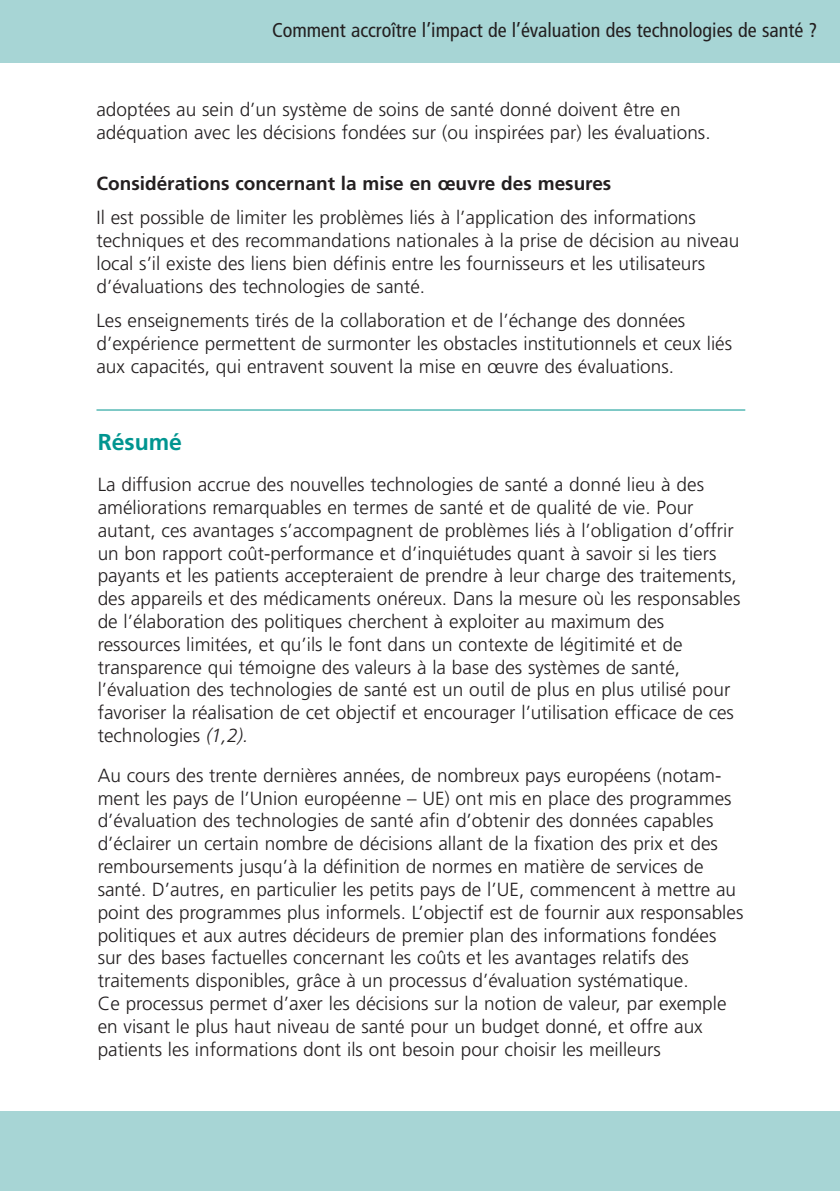
<style>
.page{position:relative;width:840px;height:1191px;background:#fff}
.page>*{position:absolute;margin:0;border:0;box-sizing:border-box;transform-origin:0 0}
.t1{font:700 23px "Frutiger";color:#009590}
.t2{font:condensed 20px "Frutiger";color:#231f20}
.t3{font:300 19px/22.8px "Frutiger";color:#231f20}
.t4{font:700 19px "Frutiger";color:#231f20}
.s1{font-style:italic}
</style>
<div class="page">
<div style="left:0;top:0;width:839px;height:62px;background:#a7d5d5"></div>
<div style="left:0;top:1111px;width:839px;height:80px;background:#a7d5d5"></div>
<hr style="left:96px;top:409px;width:648px;height:1px;background:#009590">
<p class="t2" style="left:272px;top:22px;width:546px">Comment accroître l’impact de l’évaluation des technologies de santé ?</p>
<p class="t3" style="left:96px;top:100px;width:615px">adoptées au sein d’un système de soins de santé donné doivent être en adéquation avec les décisions fondées sur (ou inspirées par) les évaluations.</p>
<p class="t4" style="left:96px;top:176px;width:516px">Considérations concernant la mise en œuvre des mesures</p>
<p class="t3" style="left:96px;top:208px;width:644px">Il est possible de limiter les problèmes liés à l’application des informations techniques et des recommandations nationales à la prise de décision au niveau local s’il existe des liens bien définis entre les fournisseurs et les utilisateurs d’évaluations des technologies de santé.</p>
<p class="t3" style="left:96px;top:310px;width:636px">Les enseignements tirés de la collaboration et de l’échange des données d’expérience permettent de surmonter les obstacles institutionnels et ceux liés aux capacités, qui entravent souvent la mise en œuvre des évaluations.</p>
<p class="t1" style="left:98px;top:432px;width:86px">Résumé</p>
<p class="t3" style="left:98px;top:474px;width:644px">La diffusion accrue des nouvelles technologies de santé a donné lieu à des améliorations remarquables en termes de santé et de qualité de vie. Pour autant, ces avantages s’accompagnent de problèmes liés à l’obligation d’offrir un bon rapport coût-performance et d’inquiétudes quant à savoir si les tiers payants et les patients accepteraient de prendre à leur charge des traitements, des appareils et des médicaments onéreux. Dans la mesure où les responsables de l’élaboration des politiques cherchent à exploiter au maximum des ressources limitées, et qu’ils le font dans un contexte de légitimité et de transparence qui témoigne des valeurs à la base des systèmes de santé, l’évaluation des technologies de santé est un outil de plus en plus utilisé pour favoriser la réalisation de cet objectif et encourager l’utilisation efficace de ces technologies <span class="s1">(1,2).</span></p>
<p class="t3" style="left:98px;top:765px;width:647px">Au cours des trente dernières années, de nombreux pays européens (notam&shy;ment les pays de l’Union européenne – UE) ont mis en place des programmes d’évaluation des technologies de santé afin d’obtenir des données capables d’éclairer un certain nombre de décisions allant de la fixation des prix et des remboursements jusqu’à la définition de normes en matière de services de santé. D’autres, en particulier les petits pays de l’UE, commencent à mettre au point des programmes plus informels. L’objectif est de fournir aux responsables politiques et aux autres décideurs de premier plan des informations fondées sur des bases factuelles concernant les coûts et les avantages relatifs des traitements disponibles, grâce à un processus d’évaluation systématique.<br>Ce processus permet d’axer les décisions sur la notion de valeur, par exemple en visant le plus haut niveau de santé pour un budget donné, et offre aux patients les informations dont ils ont besoin pour choisir les meilleurs</p>
</div>
